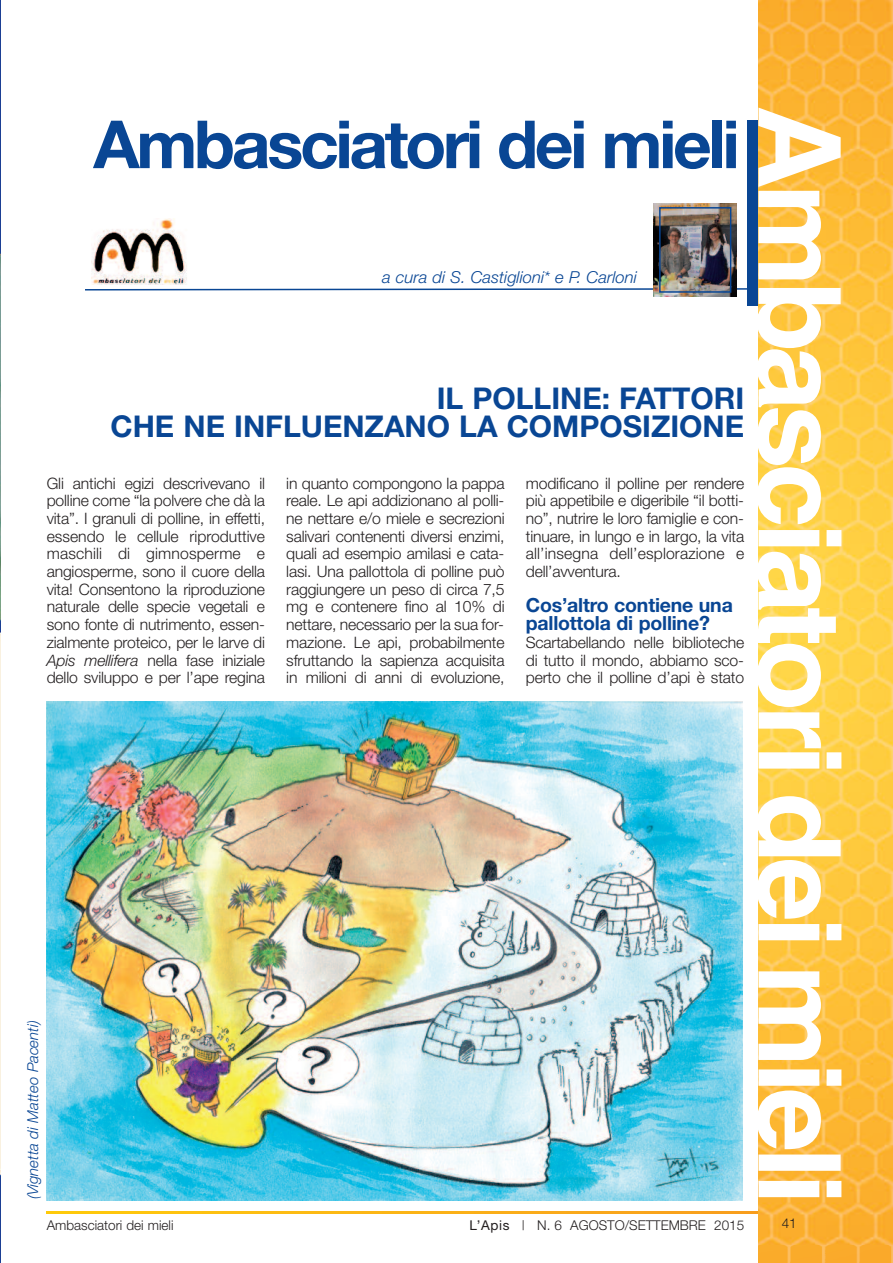
<style>
.page{position:relative;width:893px;height:1263px;background:#fff}
.page>*{position:absolute;margin:0;border:0;box-sizing:border-box;transform-origin:0 0}
.t1{font:700 66.45px "Helvetica Neue";letter-spacing:-.05em;color:#094694}
.t2{font:700 30px/28.5px "Helvetica Neue";color:#094694;text-align:right}
.t3{font:700 19.5px/17.7px "Helvetica Neue";letter-spacing:-.01em;color:#094694}
.t4{font:italic 300 16.5px "Helvetica Neue";color:#094694}
.t5{font:300 15.75px/17.7px "Helvetica Neue";letter-spacing:-.01em;color:#231f20;text-align:justify}
.t6{font:italic 300 15px "Helvetica Neue";letter-spacing:-.005em;color:#094694}
.t7{font:300 13.5px "Helvetica Neue";color:#231f20}
.s1{font-style:italic}
.s2{font-weight:400}
</style>
<div class="page">
<svg style="left:47px;top:1212px;width:711px;height:1px"></svg>
<img style="left:758px;top:0;width:135px;height:1263px">
<div style="left:747px;top:121px;width:11px;height:185px;background:#094694"></div>
<svg style="left:757px;top:108px;width:84px;height:1089px"></svg>
<svg style="left:85px;top:287px;width:662px;height:4px"></svg>
<img style="left:91px;top:218px;width:96px;height:66px">
<img style="left:653px;top:204px;width:83px;height:92px">
<div style="left:659px;top:207px;width:72px;height:86px;border:2px solid #094694"></div>
<img style="left:0;top:0;width:1px;height:1263px">
<img style="left:47px;top:701px;width:696px;height:499px">
<h1 class="t1" style="left:93px;top:121px;width:648px">Ambasciatori dei mieli</h1>
<p class="t4" style="left:382px;top:271px;width:256px">a cura di S. Castiglioni* e P. Carloni</p>
<h2 class="t2" style="left:110px;top:386px;width:635px">IL POLLINE: FATTORI<br>CHE NE INFLUENZANO LA COMPOSIZIONE</h2>
<p class="t5" style="left:47px;top:475px;width:220px">Gli antichi egizi descrivevano il polline come “la polvere che dà la vita”. I granuli di polline, in effetti, essendo le cellule riproduttive maschili di gimnosperme e angiosperme, sono il cuore della vita! Consentono la riproduzione naturale delle specie vegetali e sono fonte di nutrimento, essen&shy;zialmente proteico, per le larve di <span class="s1">Apis mellifera</span> nella fase iniziale dello sviluppo e per l’ape regina</p>
<p class="t5" style="left:286px;top:475px;width:220px">in quanto compongono la pappa reale. Le api addizionano al polli&shy;ne nettare e/o miele e secrezioni salivari contenenti diversi enzimi, quali ad esempio amilasi e cata&shy;lasi. Una pallottola di polline può raggiungere un peso di circa 7,5 mg e contenere fino al 10% di nettare, necessario per la sua for&shy;mazione. Le api, probabilmente sfruttando la sapienza acquisita in milioni di anni di evoluzione,</p>
<p class="t5" style="left:526px;top:475px;width:220px">modificano il polline per rendere più appetibile e digeribile “il botti&shy;no”, nutrire le loro famiglie e con&shy;tinuare, in lungo e in largo, la vita all’insegna dell’esplorazione e dell’avventura.</p>
<p class="t3" style="left:526px;top:598px;width:208px">Cos’altro contiene una pallottola di polline?</p>
<p class="t5" style="left:526px;top:635px;width:220px">Scartabellando nelle biblioteche di tutto il mondo, abbiamo sco&shy;perto che il polline d’api è stato</p>
<p class="t6" style="left:28px;top:1199px;width:180px;rotate:-90deg">(Vignetta di Matteo Pacenti)</p>
<p class="t7" style="left:47px;top:1220px;width:128px">Ambasciatori dei mieli</p>
<p class="t7" style="left:469px;top:1220px;width:276px"><span class="s2">L’Apis</span> | N. 6 AGOSTO/SETTEMBRE 2015</p>
<p class="t7" style="left:782px;top:1219px;width:16px">41</p>
</div>
